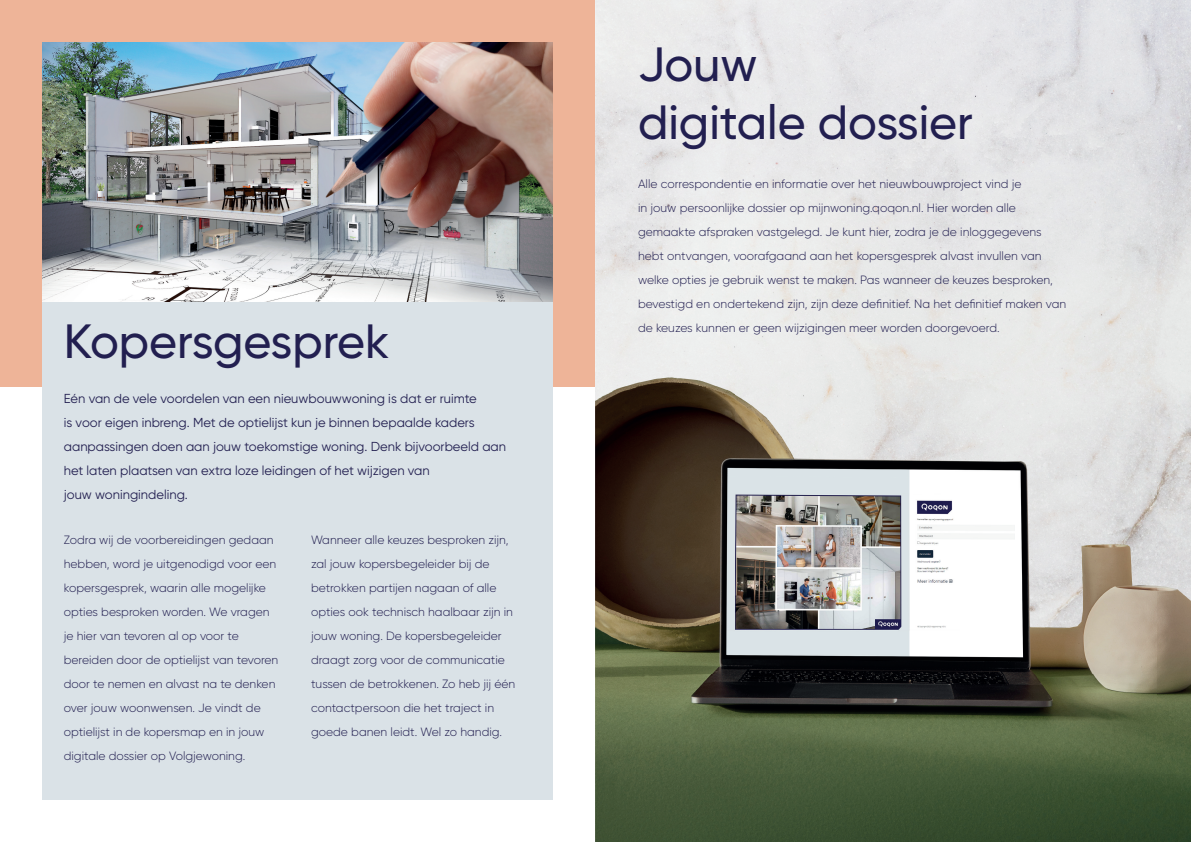
<style>
.page{position:relative;width:1191px;height:842px;background:#fff}
.page>*{position:absolute;margin:0;border:0;box-sizing:border-box;transform-origin:0 0}
.t1{font:500 48px/57.6px "Gilroy";color:#221f50}
.t2{font:13px/24px "Gilroy";color:#221f50}
.t3{font:300 12px/24px "Gilroy";color:#221f50}
</style>
<div class="page">
<div style="left:0;top:0;width:595px;height:387px;background:#eeb498"></div>
<div style="left:43px;top:302px;width:510px;height:497px;background:#dae2e7"></div>
<img style="left:43px;top:43px;width:510px;height:259px">
<img style="left:595px;top:0;width:596px;height:842px">
<img style="left:595px;top:372px;width:1px;height:470px">
<h1 class="t1" style="left:64px;top:312px;width:327px">Kopersgesprek</h1>
<p class="t2" style="left:64px;top:387px;width:444px">Eén van de vele voordelen van een nieuwbouwwoning is dat er ruimte<br>is voor eigen inbreng. Met de optielijst kun je binnen bepaalde kaders aanpassingen doen aan jouw toekomstige woning. Denk bijvoorbeeld aan het laten plaatsen van extra loze leidingen of het wijzigen van<br>jouw woningindeling.</p>
<p class="t3" style="left:64px;top:528px;width:216px">Zodra wij de voorbereidingen gedaan hebben, word je uitgenodigd voor een kopersgesprek, waarin alle mogelijke opties besproken worden. We vragen je hier van tevoren al op voor te bereiden door de optielijst van tevoren door te nemen en alvast na te denken over jouw woonwensen. Je vindt de optielijst in de kopersmap en in jouw digitale dossier op Volgjewoning.</p>
<p class="t3" style="left:311px;top:528px;width:206px">Wanneer alle keuzes besproken zijn, zal jouw kopersbegeleider bij de betrokken partijen nagaan of alle opties ook technisch haalbaar zijn in jouw woning. De kopersbegeleider draagt zorg voor de communicatie tussen de betrokkenen. Zo heb jij één contactpersoon die het traject in goede banen leidt. Wel zo handig.</p>
<h1 class="t1" style="left:638px;top:35px;width:336px">Jouw<br>digitale dossier</h1>
<p class="t3" style="left:638px;top:172px;width:430px">Alle correspondentie en informatie over het nieuwbouwproject vind je<br>in jouw persoonlijke dossier op mijnwoning.qoqon.nl. Hier worden alle gemaakte afspraken vastgelegd. Je kunt hier, zodra je de inloggegevens hebt ontvangen, voorafgaand aan het kopersgesprek alvast invullen van welke opties je gebruik wenst te maken. Pas wanneer de keuzes besproken, bevestigd en ondertekend zijn, zijn deze definitief. Na het definitief maken van de keuzes kunnen er geen wijzigingen meer worden doorgevoerd.</p>
</div>
